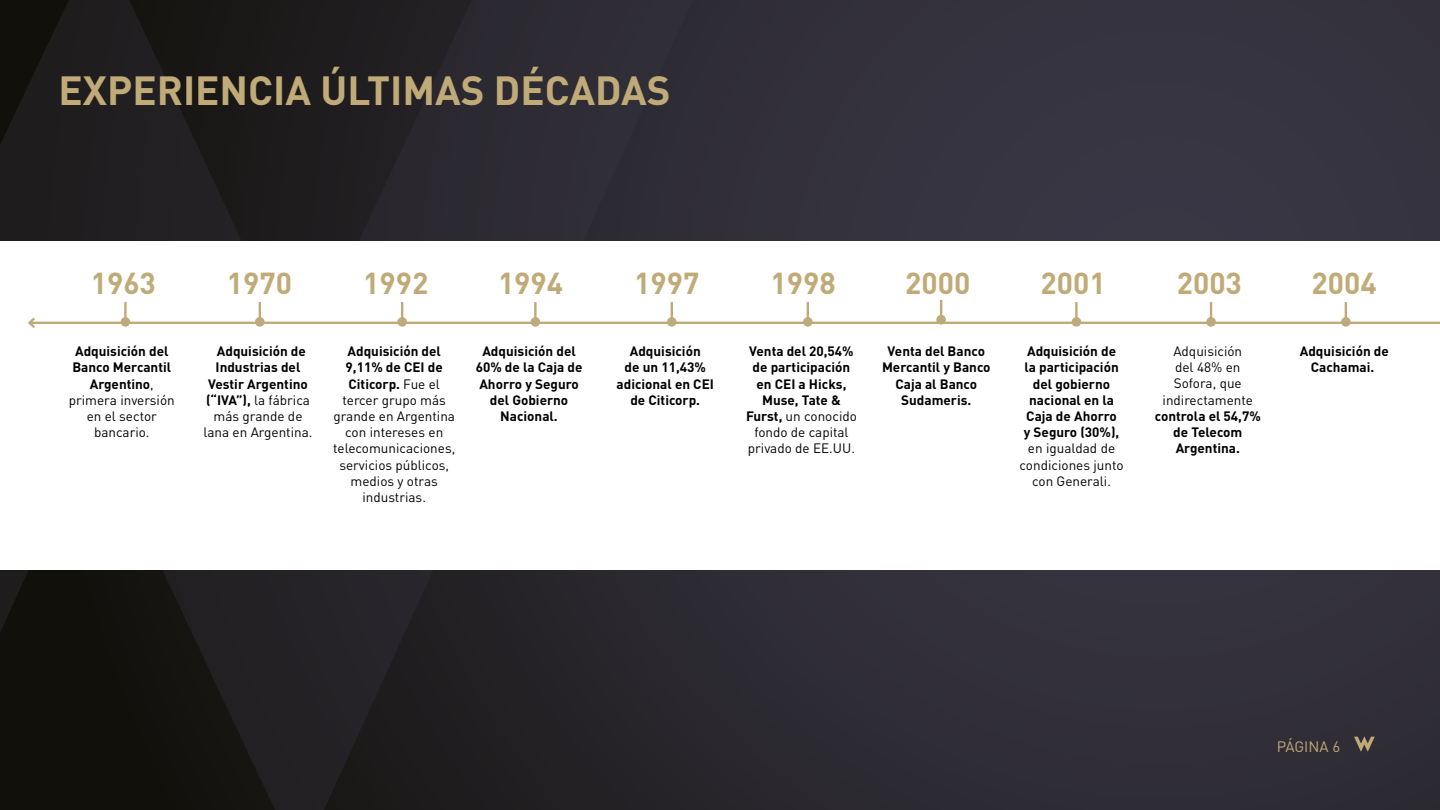
<style>
.page{position:relative;width:1440px;height:810px;background:#33303b}
.page>*{position:absolute;margin:0;border:0;box-sizing:border-box;transform-origin:0 0}
.t1{font:700 40.28px "DIN";color:#c0ab78}
.t2{font:700 30px "DIN";color:#c0ab78}
.t3{font:15px "DIN";color:#c0ab78}
.t4{font:700 13.5px/16.2px "DIN";color:#000;text-align:center}
.t5{font:13.5px/16.2px "DIN";color:#000;text-align:center}
.s1{font-weight:400}
.s2{font-weight:700}
</style>
<div class="page">
<svg style="left:0;top:0;width:703px;height:810px"></svg>
<svg style="left:1354px;top:737px;width:21px;height:14px"></svg>
<div style="left:0;top:241px;width:1440px;height:328px;background:#fff"></div>
<hr style="left:30px;top:322px;width:1410px;height:2px;background:#c0ab78">
<svg style="left:28px;top:317px;width:10px;height:11px"></svg>
<hr style="left:124px;top:302px;width:3px;height:20px;background:#bfaa7b">
<div style="left:121px;top:317px;width:9px;height:10px;background:#bfaa7b;border-radius:50%"></div>
<hr style="left:534px;top:302px;width:3px;height:20px;background:#bfaa7b">
<div style="left:531px;top:317px;width:9px;height:10px;background:#bfaa7b;border-radius:50%"></div>
<hr style="left:1210px;top:302px;width:2px;height:20px;background:#bfaa7b">
<div style="left:1206px;top:317px;width:10px;height:10px;background:#bfaa7b;border-radius:50%"></div>
<hr style="left:1345px;top:302px;width:2px;height:20px;background:#bfaa7b">
<div style="left:1341px;top:317px;width:10px;height:10px;background:#bfaa7b;border-radius:50%"></div>
<hr style="left:1075px;top:302px;width:3px;height:20px;background:#bfaa7b">
<div style="left:1072px;top:317px;width:9px;height:10px;background:#bfaa7b;border-radius:50%"></div>
<hr style="left:259px;top:302px;width:2px;height:20px;background:#bfaa7b">
<div style="left:255px;top:317px;width:10px;height:10px;background:#bfaa7b;border-radius:50%"></div>
<hr style="left:671px;top:302px;width:2px;height:20px;background:#bfaa7b">
<div style="left:667px;top:317px;width:10px;height:10px;background:#bfaa7b;border-radius:50%"></div>
<hr style="left:940px;top:300px;width:2px;height:20px;background:#bfaa7b">
<div style="left:936px;top:315px;width:10px;height:9px;background:#bfaa7b;border-radius:50%"></div>
<hr style="left:401px;top:302px;width:2px;height:20px;background:#bfaa7b">
<div style="left:397px;top:317px;width:10px;height:10px;background:#bfaa7b;border-radius:50%"></div>
<hr style="left:807px;top:302px;width:2px;height:20px;background:#bfaa7b">
<div style="left:803px;top:317px;width:10px;height:10px;background:#bfaa7b;border-radius:50%"></div>
<h1 class="t1" style="left:58px;top:65px;width:614px">EXPERIENCIA ÚLTIMAS DÉCADAS</h1>
<h2 class="t2" style="left:91px;top:263px;width:67px">1963</h2>
<h2 class="t2" style="left:227px;top:263px;width:67px">1970</h2>
<h2 class="t2" style="left:363px;top:263px;width:67px">1992</h2>
<h2 class="t2" style="left:498px;top:263px;width:67px">1994</h2>
<h2 class="t2" style="left:634px;top:263px;width:67px">1997</h2>
<h2 class="t2" style="left:770px;top:263px;width:67px">1998</h2>
<h2 class="t2" style="left:905px;top:263px;width:67px">2000</h2>
<h2 class="t2" style="left:1041px;top:263px;width:67px">2001</h2>
<h2 class="t2" style="left:1177px;top:263px;width:67px">2003</h2>
<h2 class="t2" style="left:1312px;top:263px;width:67px">2004</h2>
<p class="t4" style="left:69px;top:343px;width:107px">Adquisición del<br>Banco Mercantil<br>Argentino<span class="s1">, primera inversión en el sector bancario.</span></p>
<p class="t4" style="left:476px;top:343px;width:108px">Adquisición del<br>60% de la Caja de<br>Ahorro y Seguro del Gobierno<br>Nacional.</p>
<p class="t4" style="left:1024px;top:343px;width:97px">Adquisición de la participación del gobierno nacional en la<br>Caja de Ahorro y Seguro (30%),</p>
<p class="t5" style="left:1020px;top:440px;width:106px">en igualdad de condiciones junto con Generali.</p>
<p class="t4" style="left:203px;top:343px;width:111px">Adquisición de<br>Industrias del<br>Vestir Argentino (“IVA”), <span class="s1">la fábrica más grande de lana en Argentina.</span></p>
<p class="t4" style="left:617px;top:343px;width:99px">Adquisición<br>de un 11,43% adicional en CEI de Citicorp.</p>
<p class="t5" style="left:1163px;top:343px;width:92px">Adquisición del 48% en<br>Sofora, que indirectamente</p>
<p class="t5" style="left:333px;top:343px;width:124px"><span class="s2">Adquisición del<br>9,11% de CEI de<br>Citicorp.</span> Fue el tercer grupo más grande en Argentina con intereses en telecomunicaciones, servicios públicos, medios y otras industrias.</p>
<p class="t4" style="left:746px;top:343px;width:112px">Venta del 20,54% de participación en CEI a Hicks,<br>Muse, Tate &amp;<br>Furst, <span class="s1">un conocido fondo de capital privado de EE.UU.</span></p>
<p class="t4" style="left:882px;top:343px;width:110px">Venta del Banco<br>Mercantil y Banco<br>Caja al Banco<br>Sudameris.</p>
<p class="t4" style="left:1155px;top:407px;width:107px">controla el 54,7% de Telecom<br>Argentina.</p>
<p class="t4" style="left:1300px;top:343px;width:91px">Adquisición de<br>Cachamai.</p>
<p class="t3" style="left:1277px;top:737px;width:65px">PÁGINA 6</p>
</div>
